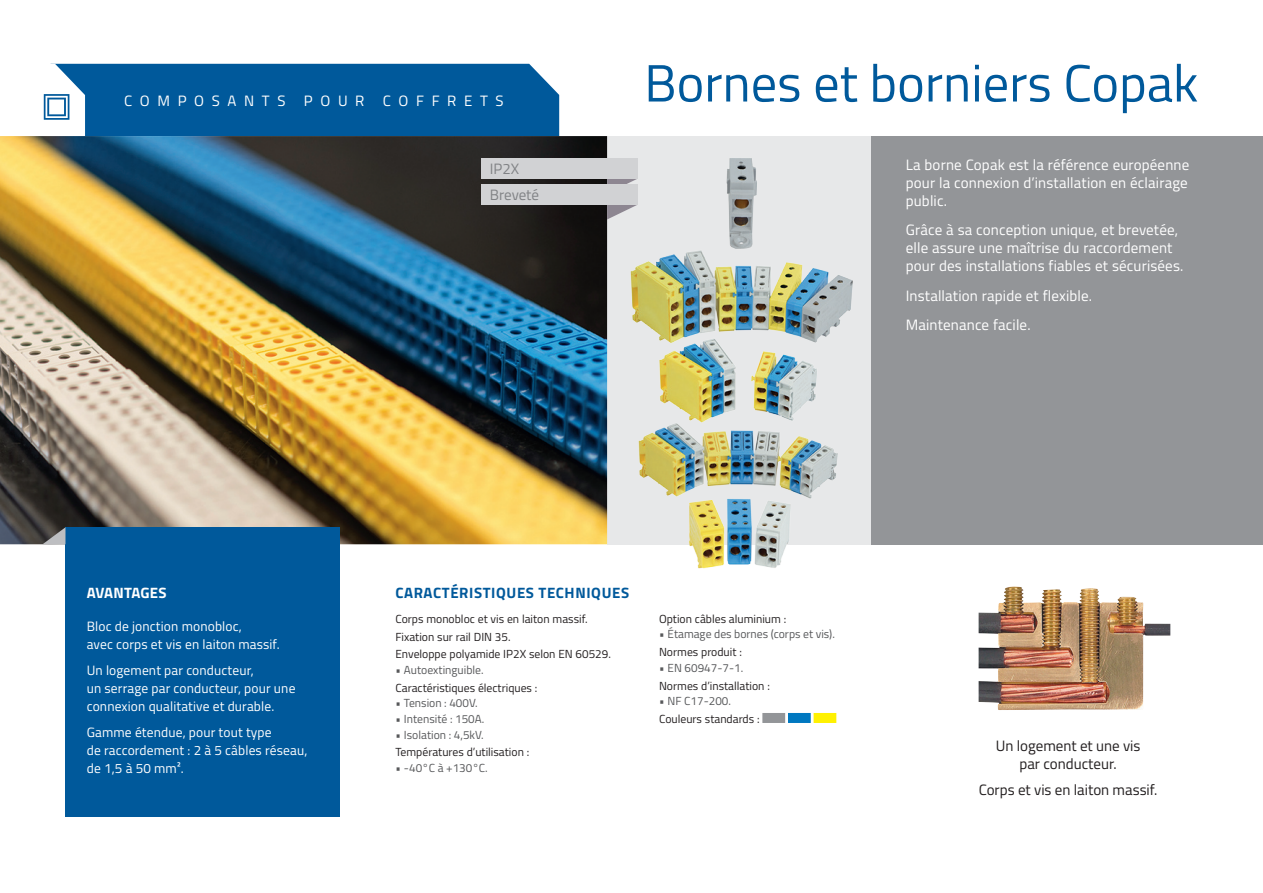
<style>
.page{position:relative;width:1263px;height:893px;background:#fff}
.page>*{position:absolute;margin:0;border:0;box-sizing:border-box;transform-origin:0 0}
.t1{font:52.5px "Titillium Web";color:#00599b}
.t2{font:15px/18px "Titillium Web";letter-spacing:.01em;color:#fff}
.t3{font:15px/18px "Titillium Web";color:#231f20;text-align:center}
.t4{font:700 15px "Titillium Web";letter-spacing:.04em;color:#00599b}
.t5{font:15px "Titillium Web";letter-spacing:.51em;color:#fff}
.t6{font:15px/26.1px "Titillium Web";color:#808285}
.t7{font:700 15px "Titillium Web";letter-spacing:.005em;color:#fff}
.t8{font:13.5px/18px "Titillium Web";letter-spacing:.01em;color:#fff}
.t9{font:11.7px/17.7px "Titillium Web";color:#231f20}
.t10{font:11.7px "Titillium Web";color:#57585a}
</style>
<div class="page">
<svg style="left:43px;top:64px;width:516px;height:72px;background:#1365a2"></svg>
<div style="left:607px;top:136px;width:266px;height:408px;background:#e7e8e9"></div>
<img style="left:0;top:136px;width:607px;height:408px">
<svg style="left:607px;top:205px;width:8px;height:14px"></svg>
<svg style="left:607px;top:179px;width:8px;height:5px"></svg>
<div style="left:481px;top:158px;width:157px;height:21px;background:#d1d2d4"></div>
<div style="left:481px;top:184px;width:157px;height:21px;background:#d1d2d4"></div>
<img style="left:615px;top:158px;width:252px;height:411px">
<img style="left:978px;top:586px;width:192px;height:124px">
<div style="left:872px;top:136px;width:391px;height:408px;background:#939598"></div>
<div style="left:65px;top:527px;width:275px;height:289px;background:#00599b"></div>
<svg style="left:43px;top:527px;width:22px;height:17px"></svg>
<div style="left:763px;top:714px;width:21px;height:8px;background:#939598"></div>
<div style="left:762px;top:713px;width:23px;height:10px;border:2px solid #939598"></div>
<div style="left:789px;top:714px;width:21px;height:8px;background:#0078c0"></div>
<div style="left:788px;top:713px;width:23px;height:10px;border:2px solid #0078c0"></div>
<div style="left:814px;top:714px;width:21px;height:8px;background:#fff101"></div>
<div style="left:813px;top:713px;width:23px;height:10px;border:2px solid #fff101"></div>
<p class="t5" style="left:124px;top:89px;width:381px">COMPOSANTS POUR COFFRETS</p>
<p class="t6" style="left:490px;top:155px;width:51px">IP2X<br>Breveté</p>
<h1 class="t1" style="left:644px;top:42px;width:555px">Bornes et borniers Copak</h1>
<p class="t2" style="left:906px;top:155px;width:285px;text-align:justify">La borne Copak est la référence européenne pour la connexion d’installation en éclairage public.</p>
<p class="t2" style="left:906px;top:221px;width:279px">Grâce à sa conception unique, et brevetée, elle assure une maîtrise du raccordement pour des installations fiables et sécurisées.</p>
<p class="t2" style="left:906px;top:280px;width:188px;line-height:29.5px">Installation rapide et flexible.<br>Maintenance facile.</p>
<p class="t7" style="left:87px;top:581px;width:81px">AVANTAGES</p>
<p class="t8" style="left:87px;top:617px;width:194px">Bloc de jonction monobloc,<br>avec corps et vis en laiton massif.</p>
<p class="t8" style="left:87px;top:661px;width:210px">Un logement par conducteur,<br>un serrage par conducteur, pour une connexion qualitative et durable.</p>
<p class="t8" style="left:87px;top:723px;width:222px">Gamme étendue, pour tout type<br>de raccordement : 2 à 5 câbles réseau, de 1,5 à 50 mm².</p>
<p class="t4" style="left:395px;top:581px;width:235px">CARACTÉRISTIQUES TECHNIQUES</p>
<p class="t9" style="left:395px;top:610px;width:217px">Corps monobloc et vis en laiton massif.<br>Fixation sur rail DIN 35.<br>Enveloppe polyamide IP2X selon EN 60529.</p>
<p class="t10" style="left:395px;top:661px;width:90px">• Autoextinguible.</p>
<p class="t9" style="left:395px;top:678px;width:143px">Caractéristiques électriques :</p>
<p class="t10" style="left:395px;top:694px;width:84px">• Tension : 400V.</p>
<p class="t10" style="left:395px;top:710px;width:90px">• Intensité : 150A.</p>
<p class="t10" style="left:395px;top:725px;width:90px">• Isolation : 4,5kV.</p>
<p class="t9" style="left:395px;top:743px;width:135px">Températures d’utilisation :</p>
<p class="t10" style="left:395px;top:759px;width:94px">• -40°C à +130°C.</p>
<p class="t9" style="left:659px;top:610px;width:129px">Option câbles aluminium :</p>
<p class="t10" style="left:659px;top:625px;width:177px">• Étamage des bornes (corps et vis).</p>
<p class="t9" style="left:659px;top:643px;width:84px">Normes produit :</p>
<p class="t10" style="left:659px;top:659px;width:86px">• EN 60947-7-1.</p>
<p class="t9" style="left:659px;top:676px;width:112px">Normes d’installation :</p>
<p class="t10" style="left:659px;top:692px;width:73px">• NF C17-200.</p>
<p class="t9" style="left:659px;top:710px;width:102px">Couleurs standards :</p>
<p class="t3" style="left:996px;top:736px;width:146px">Un logement et une vis par conducteur.</p>
<p class="t3" style="left:979px;top:780px;width:180px">Corps et vis en laiton massif.</p>
</div>
